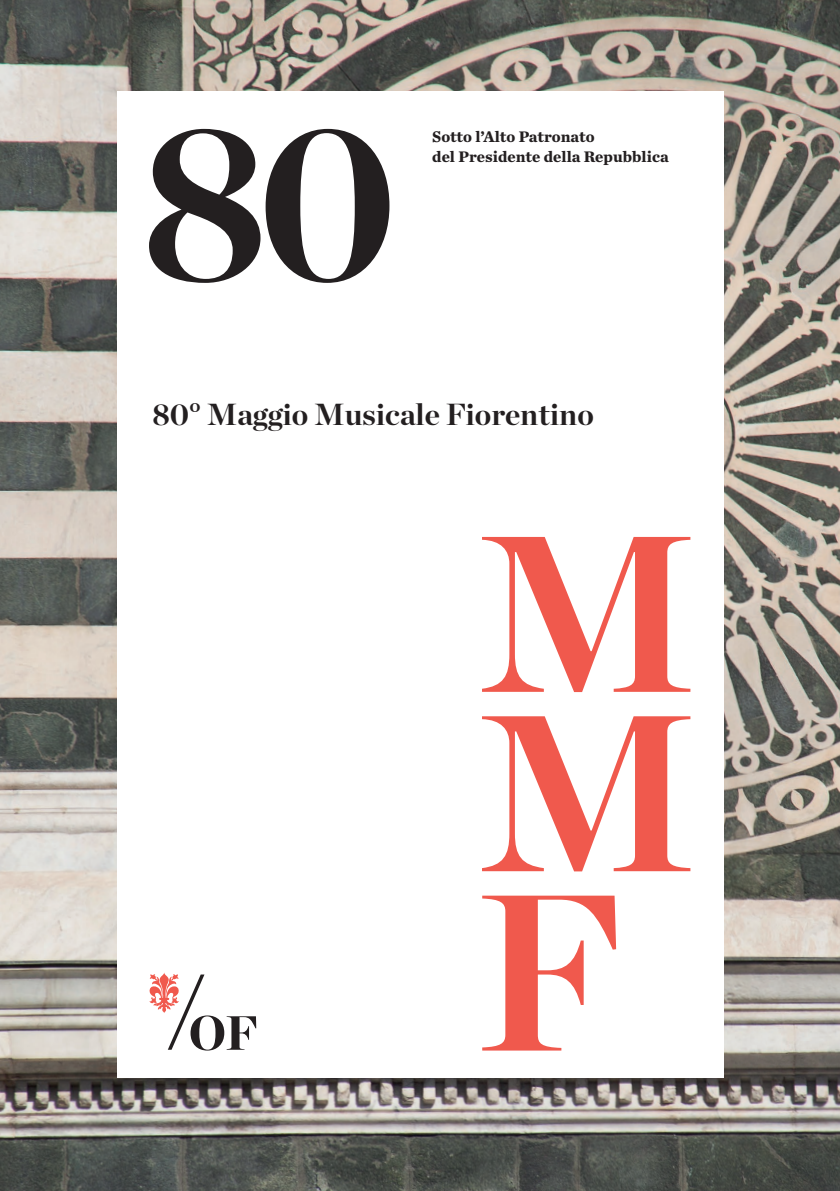
<style>
.page{position:relative;width:840px;height:1191px;background:#fff}
.page>*{position:absolute;margin:0;border:0;box-sizing:border-box;transform-origin:0 0}
.t1{font:700 222.2px/179.2px "Chronicle Display";color:#f0594d;text-align:justify}
.t2{font:700 222.2px "Chronicle Display";color:#231f20}
.t3{font:700 30.4px "Chronicle Display";color:#231f20}
.t4{font:700 16px/20px "Chronicle Text G1";color:#231f20}
</style>
<div class="page">
<img style="left:0;top:0;width:839px;height:1191px">
<div style="left:117px;top:91px;width:605px;height:986px;background:#fff"></div>
<svg style="left:149px;top:972px;width:107px;height:78px"></svg>
<h1 class="t2" style="left:141px;top:22px;width:258px">80</h1>
<p class="t4" style="left:432px;top:125px;width:238px">Sotto l’Alto Patronato<br>del Presidente della Repubblica</p>
<h2 class="t3" style="left:152px;top:390px;width:442px">80° Maggio Musicale Fiorentino</h2>
<h1 class="t1" style="left:475px;top:509px;width:223px">M M F</h1>
</div>
